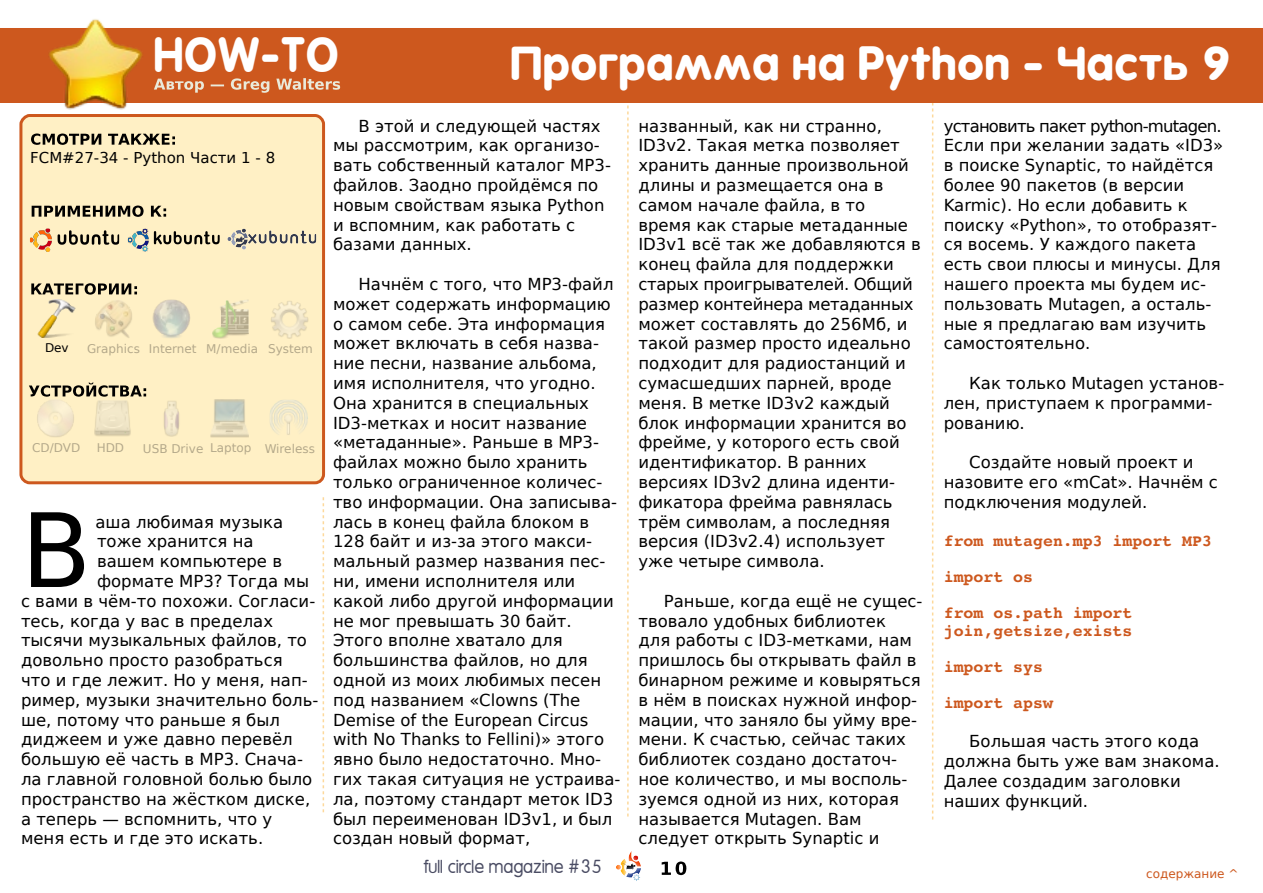
<style>
.page{position:relative;width:1263px;height:893px;background:#fff}
.page>*{position:absolute;margin:0;border:0;box-sizing:border-box;transform-origin:0 0}
.t1{font:102.45px "DejaVu Sans";color:#000}
.t2{font:700 46.5px "Mg Open Modata";color:#fff;scale:.9 1}
.t3{font:700 45px "Mg Open Modata";color:#fff}
.t4{font:18px "Mg Open Modata";color:#4a4c63}
.t5{font:16.5px/19.8px "DejaVu Sans";color:#000}
.t6{font:700 16.5px/36px "Courier 10 Pitch BT";color:#cd581e}
.t7{font:15px "DejaVu Sans";color:#000}
.t8{font:12px "DejaVu Sans";color:rgb(0 0 0/.3)}
.t9{font:12px "DejaVu Sans";color:#cd581e}
.t10{font:12px "DejaVu Sans";color:#000}
</style>
<div class="page">
<svg style="left:627px;top:105px;width:2px;height:711px"></svg>
<svg style="left:932px;top:103px;width:1px;height:716px"></svg>
<img style="left:616px;top:851px;width:25px;height:30px">
<svg style="left:662px;top:861px;width:24px;height:14px"></svg>
<div style="left:0;top:28px;width:1263px;height:75px;background:#cd581e"></div>
<svg style="left:154px;top:79px;width:50px;height:14px"></svg>
<svg style="left:211px;top:84px;width:13px;height:2px"></svg>
<svg style="left:231px;top:78px;width:38px;height:15px"></svg>
<svg style="left:276px;top:78px;width:64px;height:734px"></svg>
<svg style="left:19px;top:113px;width:308px;height:373px"></svg>
<img style="left:49px;top:19px;width:94px;height:91px">
<svg style="left:31px;top:134px;width:70px;height:11px"></svg>
<svg style="left:108px;top:134px;width:67px;height:11px"></svg>
<svg style="left:32px;top:206px;width:112px;height:11px"></svg>
<svg style="left:151px;top:206px;width:15px;height:11px"></svg>
<img style="left:30px;top:228px;width:89px;height:24px">
<img style="left:128px;top:228px;width:92px;height:24px">
<img style="left:227px;top:228px;width:89px;height:22px">
<svg style="left:31px;top:283px;width:106px;height:12px"></svg>
<svg style="left:29px;top:383px;width:117px;height:14px"></svg>
<img style="left:94px;top:300px;width:39px;height:38px">
<img style="left:37px;top:299px;width:38px;height:38px">
<img style="left:152px;top:300px;width:38px;height:38px">
<img style="left:211px;top:300px;width:38px;height:38px">
<img style="left:270px;top:300px;width:39px;height:39px">
<img style="left:94px;top:399px;width:38px;height:39px">
<img style="left:36px;top:399px;width:39px;height:38px">
<img style="left:152px;top:399px;width:39px;height:39px">
<img style="left:210px;top:399px;width:39px;height:39px">
<img style="left:270px;top:400px;width:38px;height:38px">
<h2 class="t2" style="left:155px;top:28px;width:207px">HOW-TO</h2>
<h3 class="t3" style="left:512px;top:37px;width:725px">Программа на Python - Часть 9</h3>
<p class="t7" style="left:30px;top:149px;width:246px">FCM#27-34 - Python Части 1 - 8</p>
<p class="t10" style="left:45px;top:341px;width:25px">Dev</p>
<p class="t8" style="left:87px;top:342px;width:227px">Graphics Internet M/media System</p>
<p class="t8" style="left:32px;top:441px;width:50px">CD/DVD</p>
<p class="t8" style="left:97px;top:441px;width:29px">HDD</p>
<p class="t8" style="left:143px;top:442px;width:173px">USB Drive Laptop Wireless</p>
<h1 class="t1" style="left:21px;top:492px;width:72px">В</h1>
<p class="t5" style="left:96px;top:512px;width:189px">аша любимая музыка</p>
<p class="t5" style="left:97px;top:532px;width:158px">тоже хранится на</p>
<p class="t5" style="left:97px;top:552px;width:187px">вашем компьютере в</p>
<p class="t5" style="left:97px;top:571px;width:214px">формате MP3? Тогда мы</p>
<p class="t5" style="left:21px;top:591px;width:296px">с вами в чём-то похожи. Согласи-</p>
<p class="t5" style="left:21px;top:611px;width:254px">тесь, когда у вас в пределах</p>
<p class="t5" style="left:21px;top:631px;width:288px">тысячи музыкальных файлов, то</p>
<p class="t5" style="left:21px;top:651px;width:263px">довольно просто разобраться</p>
<p class="t5" style="left:21px;top:670px;width:288px">что и где лежит. Но у меня, нап-</p>
<p class="t5" style="left:21px;top:690px;width:299px">ример, музыки значительно боль-</p>
<p class="t5" style="left:21px;top:710px;width:260px">ше, потому что раньше я был</p>
<p class="t5" style="left:21px;top:730px;width:273px">диджеем и уже давно перевёл</p>
<p class="t5" style="left:21px;top:750px;width:283px">большую её часть в MP3. Снача-</p>
<p class="t5" style="left:21px;top:769px;width:293px">ла главной головной болью было</p>
<p class="t5" style="left:21px;top:789px;width:291px">пространство на жёстком диске,</p>
<p class="t5" style="left:21px;top:809px;width:253px">а теперь — вспомнить, что у</p>
<p class="t5" style="left:21px;top:829px;width:244px">меня есть и где это искать.</p>
<p class="t5" style="left:333px;top:116px;width:279px;text-indent:26px">В этой и следующей частях мы рассмотрим, как организо&shy;вать собственный каталог MP3- файлов. Заодно пройдёмся по новым свойствам языка Python и вспомним, как работать с базами данных.</p>
<p class="t5" style="left:333px;top:274px;width:289px;text-indent:26px">Начнём с того, что MP3-файл может содержать информацию о самом себе. Эта информация может включать в себя назва&shy;ние песни, название альбома, имя исполнителя, что угодно.<br>Она хранится в специальных<br>ID3-метках и носит название «метаданные». Раньше в MP3- файлах можно было хранить только ограниченное количес&shy;тво информации. Она записыва&shy;лась в конец файла блоком в<br>128 байт и из-за этого макси&shy;мальный размер названия пес&shy;ни, имени исполнителя или какой либо другой информации не мог превышать 30 байт.<br>Этого вполне хватало для большинства файлов, но для одной из моих любимых песен под названием «Clowns (The<br>Demise of the European Circus with No Thanks to Fellini)» этого явно было недостаточно. Мно&shy;гих такая ситуация не устраива&shy;ла, поэтому стандарт меток ID3 был переименован ID3v1, и был создан новый формат,</p>
<p class="t5" style="left:638px;top:116px;width:284px">названный, как ни странно,<br>ID3v2. Такая метка позволяет хранить данные произвольной длины и размещается она в самом начале файла, в то время как старые метаданные<br>ID3v1 всё так же добавляются в конец файла для поддержки старых проигрывателей. Общий размер контейнера метаданных может составлять до 256Мб, и такой размер просто идеально подходит для радиостанций и сумасшедших парней, вроде меня. В метке ID3v2 каждый блок информации хранится во фрейме, у которого есть свой идентификатор. В ранних версиях ID3v2 длина иденти&shy;фикатора фрейма равнялась трём символам, а последняя версия (ID3v2.4) использует уже четыре символа.</p>
<p class="t5" style="left:638px;top:591px;width:286px;text-indent:26px">Раньше, когда ещё не сущес&shy;твовало удобных библиотек<br>для работы с ID3-метками, нам пришлось бы открывать файл в бинарном режиме и ковыряться в нём в поисках нужной инфор&shy;мации, что заняло бы уйму вре&shy;мени. К счастью, сейчас таких библиотек создано достаточ&shy;ное количество, и мы восполь&shy;зуемся одной из них, которая называется Mutagen. Вам следует открыть Synaptic и</p>
<p class="t5" style="left:944px;top:116px;width:281px">установить пакет python-mutagen.<br>Если при желании задать «ID3» в поиске Synaptic, то найдётся более 90 пакетов (в версии<br>Karmic). Но если добавить к поиску «Python», то отобразят&shy;ся восемь. У каждого пакета есть свои плюсы и минусы. Для нашего проекта мы будем ис&shy;пользовать Mutagen, а осталь&shy;ные я предлагаю вам изучить самостоятельно.</p>
<p class="t5" style="left:944px;top:373px;width:282px;text-indent:26px">Как только Mutagen установ&shy;лен, приступаем к программи&shy;рованию.</p>
<p class="t5" style="left:944px;top:453px;width:276px;text-indent:26px">Создайте новый проект и назовите его «mCat». Начнём с подключения модулей.</p>
<p class="t6" style="left:944px;top:523px;width:270px">from mutagen.mp3 import MP3 import os<br>from os.path import</p>
<p class="t6" style="left:944px;top:613px;width:190px">join,getsize,exists import sys<br>import apsw</p>
<p class="t5" style="left:944px;top:732px;width:277px;text-indent:26px">Большая часть этого кода должна быть уже вам знакома.<br>Далее создадим заголовки наших функций.</p>
<p class="t4" style="left:424px;top:857px;width:180px">full circle magazine #35</p>
<p class="t9" style="left:1146px;top:867px;width:94px">содержание ^</p>
</div>
